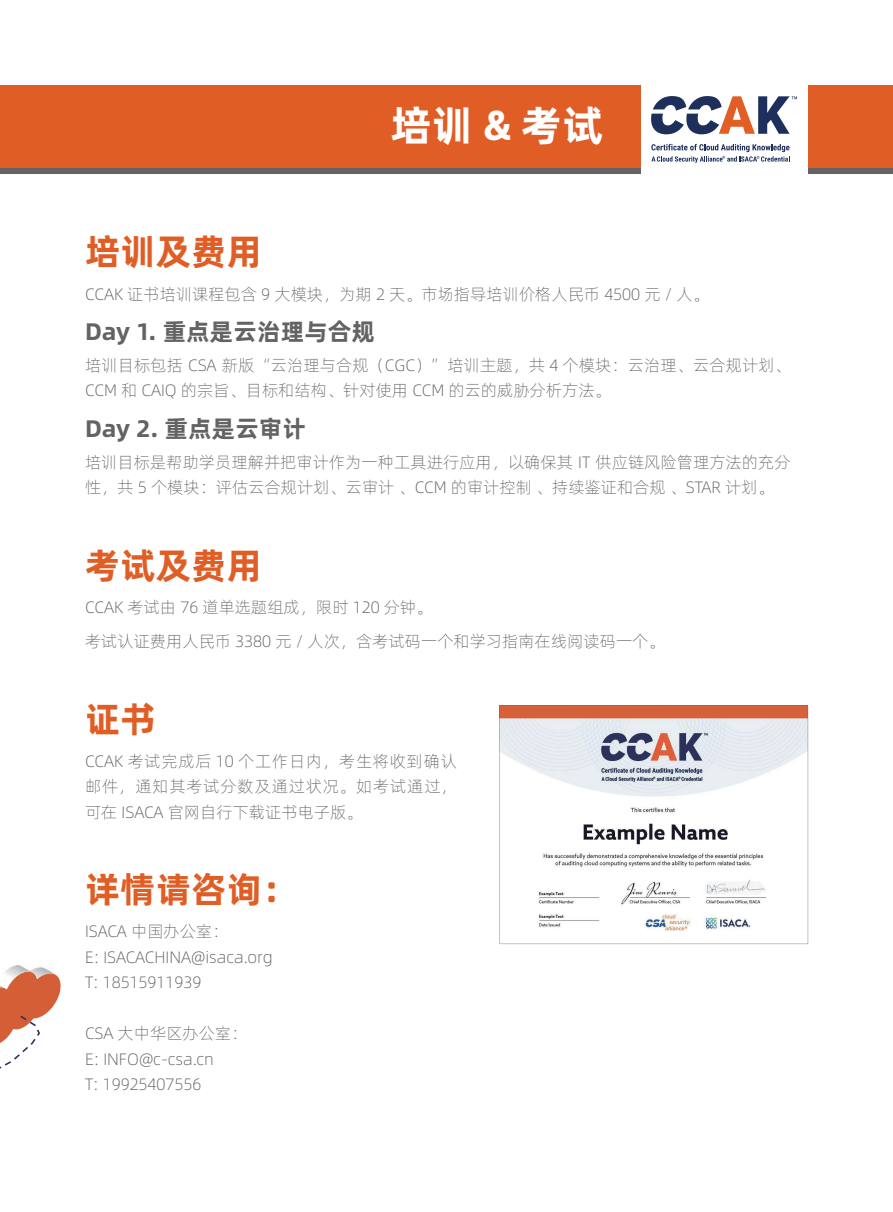
<style>
.page{position:relative;width:893px;height:1212px;background:#fff}
.page>*{position:absolute;margin:0;border:0;box-sizing:border-box;transform-origin:0 0}
.t1{font:42px "Alibaba Pu Hui Ti B";color:#fff}
.t2{font:36px "Alibaba Pu Hui Ti B";color:#e05e25}
.t3{font:24px "Alibaba Pu Hui Ti B";color:#636366}
.t4{font:300 16.5px/25.5px "Alibaba Pu Hui Ti";color:#636366}
</style>
<div class="page">
<div style="left:0;top:91px;width:893px;height:83px;background:#636366"></div>
<div style="left:0;top:85px;width:893px;height:83px;background:#e05e25"></div>
<div style="left:641px;top:81px;width:167px;height:98px;background:#fff"></div>
<svg style="left:651px;top:144px;width:139px;height:19px"></svg>
<svg style="left:651px;top:96px;width:146px;height:38px"></svg>
<svg style="left:499px;top:705px;width:309px;height:239px"></svg>
<img style="left:6px;top:966px;width:44px;height:5px">
<svg style="left:0;top:971px;width:61px;height:98px"></svg>
<h1 class="t1" style="left:391px;top:92px;width:215px">培训 &amp; 考试</h1>
<h2 class="t2" style="left:85px;top:223px;width:179px">培训及费用</h2>
<p class="t4" style="left:85px;top:280px;width:625px">CCAK 证书培训课程包含 9 大模块，为期 2 天。市场指导培训价格人民币 4500 元 / 人。</p>
<h3 class="t3" style="left:85px;top:313px;width:292px">Day 1. 重点是云治理与合规</h3>
<p class="t4" style="left:85px;top:351px;width:707px">培训目标包括 CSA 新版“云治理与合规（CGC）”培训主题，共 4 个模块：云治理、云合规计划、<br>CCM 和 CAIQ 的宗旨、目标和结构、针对使用 CCM 的云的威胁分析方法。</p>
<h3 class="t3" style="left:85px;top:409px;width:223px">Day 2. 重点是云审计</h3>
<p class="t4" style="left:85px;top:448px;width:707px">培训目标是帮助学员理解并把审计作为一种工具进行应用，以确保其 IT 供应链风险管理方法的充分性，共 5 个模块：评估云合规计划、云审计 、CCM 的审计控制 、持续鉴证和合规 、STAR 计划。</p>
<h2 class="t2" style="left:85px;top:537px;width:179px">考试及费用</h2>
<p class="t4" style="left:85px;top:589px;width:581px;line-height:34px">CCAK 考试由 76 道单选题组成，限时 120 分钟。<br>考试认证费用人民币 3380 元 / 人次，含考试码一个和学习指南在线阅读码一个。</p>
<h2 class="t2" style="left:85px;top:690px;width:72px">证书</h2>
<p class="t4" style="left:85px;top:747px;width:373px;text-align:justify">CCAK 考试完成后 10 个工作日内，考生将收到确认邮件，通知其考试分数及通过状况。如考试通过，可在 ISACA 官网自行下载证书电子版。</p>
<h2 class="t2" style="left:85px;top:861px;width:214px">详情请咨询：</h2>
<p class="t4" style="left:85px;top:918px;width:189px">ISACA 中国办公室：<br>E: ISACACHINA@isaca.org<br>T: 18515911939</p>
<p class="t4" style="left:85px;top:1020px;width:164px">CSA 大中华区办公室：<br>E: INFO@c-csa.cn<br>T: 19925407556</p>
</div>
